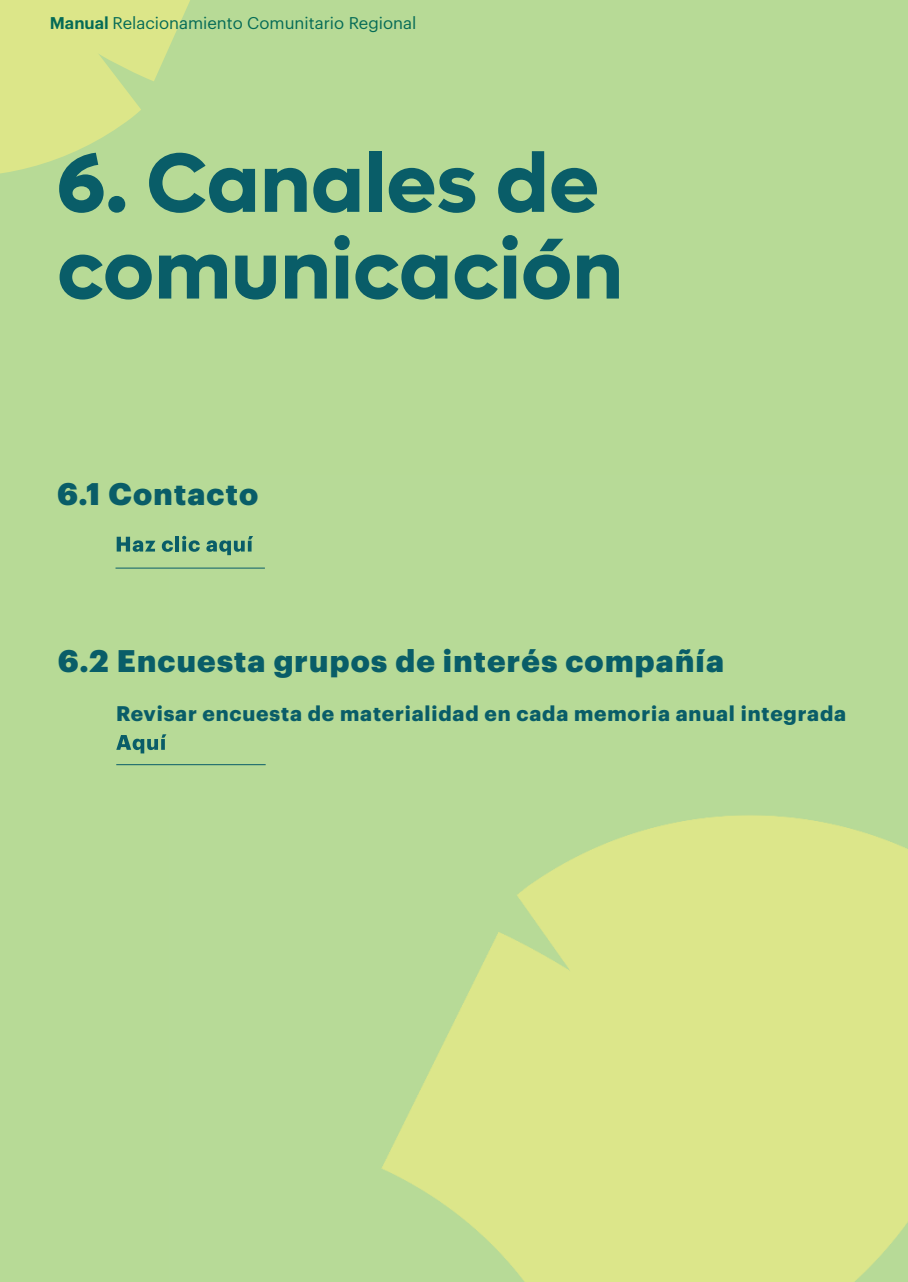
<style>
.page{position:relative;width:908px;height:1282px;background:#fff}
.page>*{position:absolute;margin:0;border:0;box-sizing:border-box;transform-origin:0 0}
.t1{font:700 84.26px/86.7px "Lufga";color:#095d68}
.t2{font:900 30.62px "Graphik";letter-spacing:.04em;color:#095d68}
.t3{font:700 20.74px "Graphik";letter-spacing:.04em;color:#095d68}
.t4{font:16.62px "Graphik";color:#056b56}
.s1{font-weight:600}
</style>
<div class="page">
<div style="left:0;top:0;width:907px;height:1282px;background:#b7da96"></div>
<img style="left:169px;top:535px;width:738px;height:747px">
<svg style="left:0;top:0;width:190px;height:174px"></svg>
<svg style="left:117px;top:537px;width:38px;height:15px"></svg>
<svg style="left:162px;top:540px;width:11px;height:12px"></svg>
<hr style="left:175px;top:536px;width:4px;height:15px;background:#095d68">
<svg style="left:182px;top:536px;width:18px;height:16px"></svg>
<svg style="left:206px;top:536px;width:47px;height:19px"></svg>
<hr style="left:115px;top:568px;width:150px;height:1px;background:#095d68">
<svg style="left:116px;top:734px;width:50px;height:19px"></svg>
<hr style="left:116px;top:764px;width:149px;height:1px;background:#095d68">
<p class="t4" style="left:50px;top:14px;width:368px"><span class="s1">Manual</span> Relacionamiento Comunitario Regional</p>
<h1 class="t1" style="left:57px;top:140px;width:567px">6. Canales de comunicación</h1>
<h2 class="t2" style="left:57px;top:481px;width:202px">6.1 Contacto</h2>
<h2 class="t2" style="left:58px;top:648px;width:667px">6.2 Encuesta grupos de interés compañía</h2>
<p class="t3" style="left:116px;top:702px;width:731px">Revisar encuesta de materialidad en cada memoria anual integrada</p>
</div>
